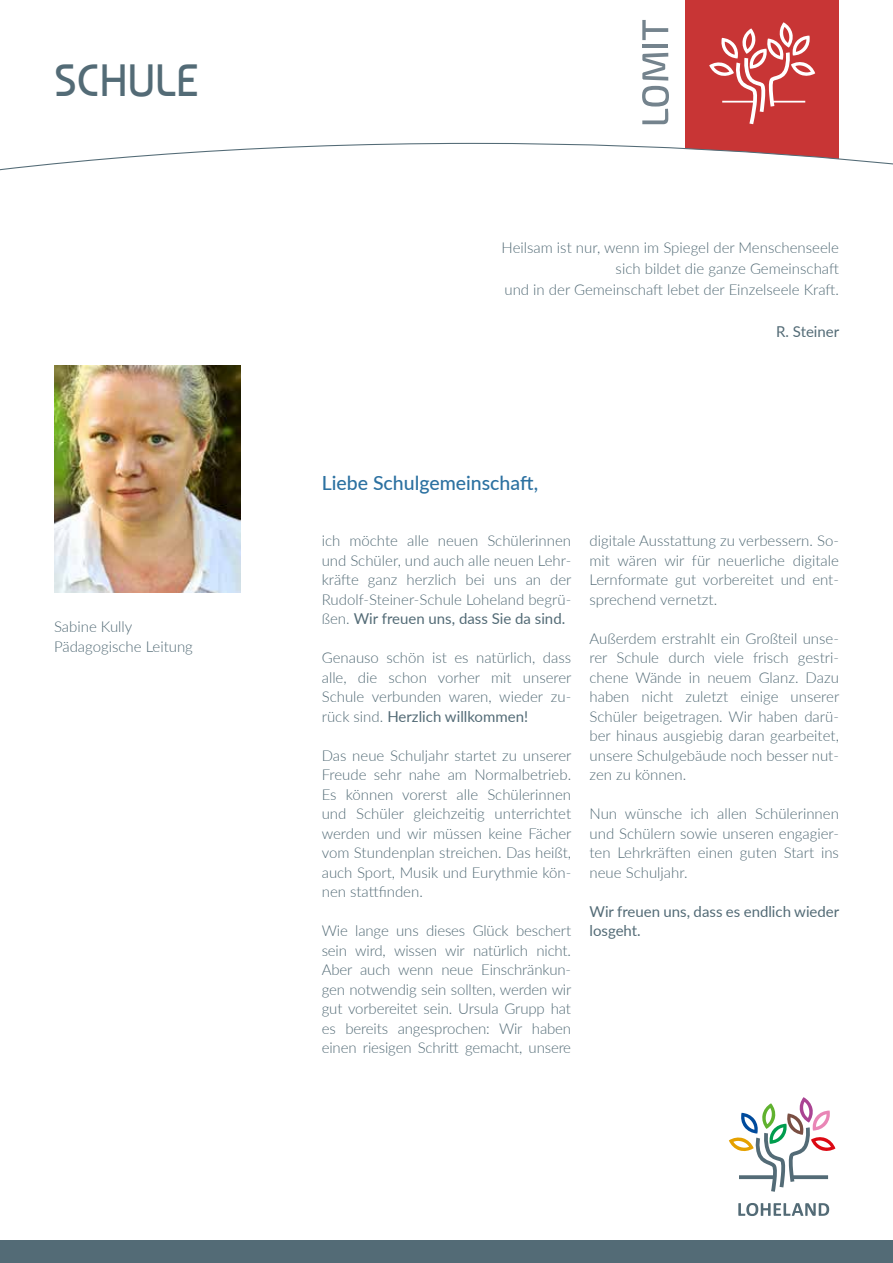
<style>
.page{position:relative;width:893px;height:1263px;background:#fff}
.page>*{position:absolute;margin:0;border:0;box-sizing:border-box;transform-origin:0 0}
.t1{font:45px "Baumans";letter-spacing:-.01em;color:#536b76}
.t2{font:500 19.5px "Lato";color:#2c71a1}
.t3{font:300 15px/19.5px "Lato";color:#536b76;text-align:justify}
.t4{font:15px/19.5px "Lato";color:#536b76}
.s1{font-weight:400}
</style>
<div class="page">
<div style="left:0;top:1241px;width:893px;height:22px;background:#536b76"></div>
<div style="left:685px;top:0;width:154px;height:169px;background:#c83535"></div>
<svg style="left:642px;top:53px;width:27px;height:71px"></svg>
<hr style="left:642px;top:44px;width:26px;height:3px;background:#74838d">
<svg style="left:642px;top:20px;width:26px;height:20px"></svg>
<svg style="left:0;top:142px;width:893px;height:29px"></svg>
<svg style="left:709px;top:22px;width:106px;height:102px"></svg>
<hr style="left:722px;top:101px;width:33px;height:2px;background:#fff">
<hr style="left:773px;top:101px;width:32px;height:2px;background:#fff">
<img style="left:54px;top:366px;width:186px;height:226px">
<svg style="left:729px;top:1097px;width:106px;height:119px"></svg>
<h1 class="t1" style="left:54px;top:54px;width:147px">SCHULE</h1>
<p class="t3" style="left:54px;top:616px;width:140px">Sabine Kully<br>Pädagogische Leitung</p>
<p class="t3" style="left:502px;top:237px;width:339px;line-height:21px;text-align:right">Heilsam ist nur, wenn im Spiegel der Menschenseele sich bildet die ganze Gemeinschaft<br>und in der Gemeinschaft lebet der Einzelseele Kraft.</p>
<p class="t4" style="left:776px;top:322px;width:65px">R. Steiner</p>
<h2 class="t2" style="left:322px;top:469px;width:218px">Liebe Schulgemeinschaft,</h2>
<p class="t3" style="left:322px;top:530px;width:251px">ich möchte alle neuen Schülerinnen und Schüler, und auch alle neuen Lehr&shy;kräfte ganz herzlich bei uns an der Rudolf-Steiner-Schule Loheland begrü&shy;ßen. <span class="s1">Wir freuen uns, dass Sie da sind.</span></p>
<p class="t3" style="left:322px;top:647px;width:251px">Genauso schön ist es natürlich, dass alle, die schon vorher mit unserer Schule verbunden waren, wieder zu&shy;rück sind. <span class="s1">Herzlich willkommen!</span></p>
<p class="t3" style="left:322px;top:745px;width:251px">Das neue Schuljahr startet zu unserer Freude sehr nahe am Normalbetrieb.<br>Es können vorerst alle Schülerinnen und Schüler gleichzeitig unterrichtet werden und wir müssen keine Fächer vom Stundenplan streichen. Das heißt, auch Sport, Musik und Eurythmie kön&shy;nen stattfinden.</p>
<p class="t3" style="left:322px;top:920px;width:251px">Wie lange uns dieses Glück beschert sein wird, wissen wir natürlich nicht.<br>Aber auch wenn neue Einschränkun&shy;gen notwendig sein sollten, werden wir gut vorbereitet sein. Ursula Grupp hat es bereits angesprochen: Wir haben einen riesigen Schritt gemacht, unsere</p>
<p class="t3" style="left:589px;top:530px;width:251px">digitale Ausstattung zu verbessern. So&shy;mit wären wir für neuerliche digitale Lernformate gut vorbereitet und ent&shy;sprechend vernetzt.</p>
<p class="t3" style="left:589px;top:628px;width:251px">Außerdem erstrahlt ein Großteil unse&shy;rer Schule durch viele frisch gestri&shy;chene Wände in neuem Glanz. Dazu haben nicht zuletzt einige unserer Schüler beigetragen. Wir haben darü&shy;ber hinaus ausgiebig daran gearbeitet, unsere Schulgebäude noch besser nut&shy;zen zu können.</p>
<p class="t3" style="left:589px;top:803px;width:251px">Nun wünsche ich allen Schülerinnen und Schülern sowie unseren engagier&shy;ten Lehrkräften einen guten Start ins neue Schuljahr.</p>
<p class="t4" style="left:589px;top:901px;width:251px">Wir freuen uns, dass es endlich wieder losgeht.</p>
</div>
